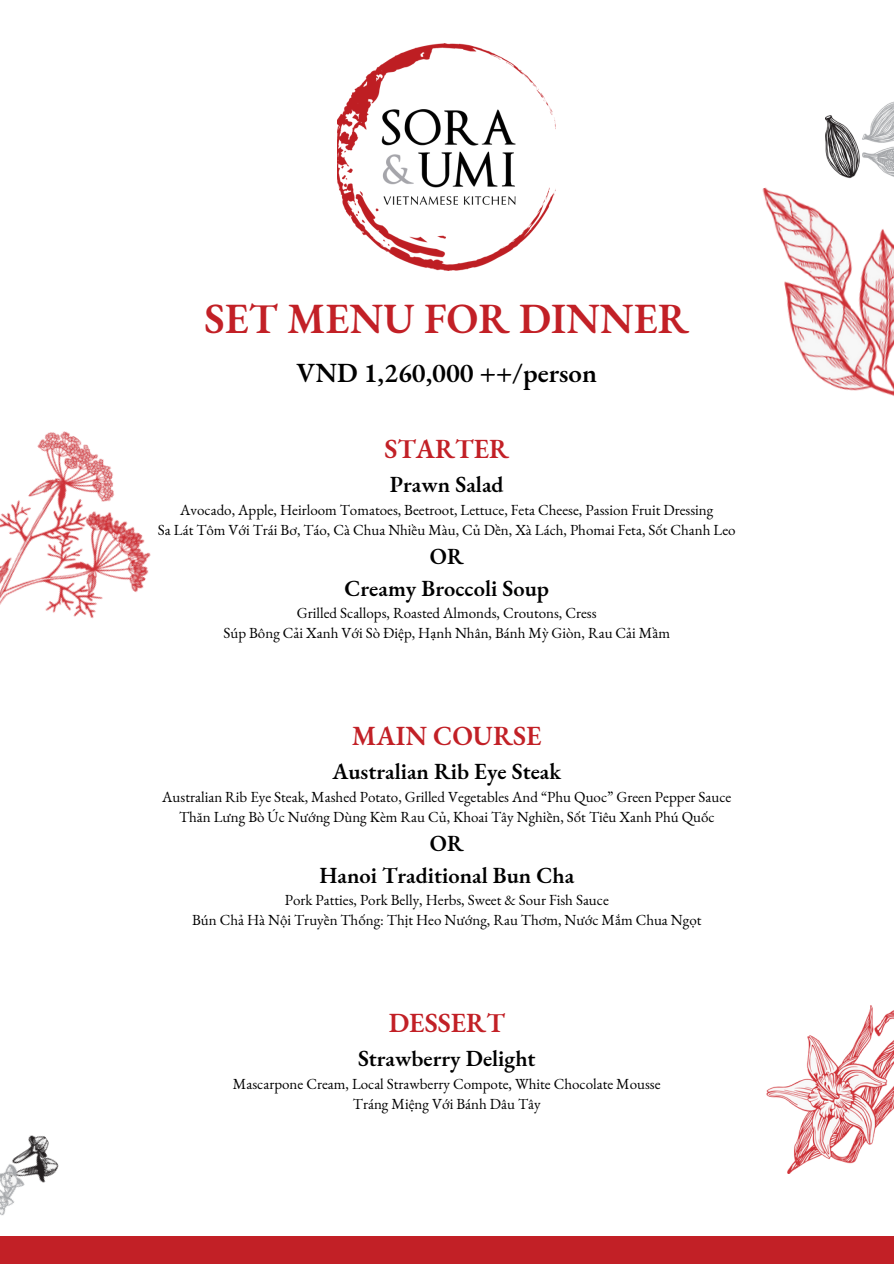
<style>
.page{position:relative;width:894px;height:1264px;background:#fff}
.page>*{position:absolute;margin:0;border:0;box-sizing:border-box;transform-origin:0 0}
.t1{font:600 42px "EB Garamond";color:#c22026}
.t2{font:600 27px "EB Garamond";color:#c22026}
.t3{font:600 27px "EB Garamond";color:#000}
.t4{font:600 22.5px "EB Garamond";color:#000}
.t5{font:15px "EB Garamond";color:#000}
</style>
<div class="page">
<div style="left:0;top:1236px;width:893px;height:27px;background:#c22026"></div>
<img style="left:825px;top:102px;width:68px;height:44px">
<img style="left:0;top:1135px;width:59px;height:81px">
<img style="left:0;top:431px;width:151px;height:188px">
<img style="left:766px;top:1005px;width:127px;height:168px">
<img style="left:762px;top:146px;width:131px;height:250px">
<img style="left:337px;top:43px;width:218px;height:227px">
<p class="t1" style="left:204px;top:291px;width:486px">SET MENU FOR DINNER</p>
<p class="t3" style="left:296px;top:354px;width:302px">VND 1,260,000 ++/person</p>
<p class="t2" style="left:384px;top:431px;width:126px">STARTER</p>
<h1 class="t4" style="left:390px;top:469px;width:115px">Prawn Salad</h1>
<h2 class="t5" style="left:180px;top:499px;width:534px">Avocado, Apple, Heirloom Tomatoes, Beetroot, Lettuce, Feta Cheese, Passion Fruit Dressing</h2>
<p class="t5" style="left:158px;top:519px;width:579px">Sa Lát Tôm Với Trái Bơ, Táo, Cà Chua Nhiều Màu, Củ Dền, Xà Lách, Phomai Feta, Sốt Chanh Leo</p>
<p class="t4" style="left:430px;top:541px;width:35px">OR</p>
<p class="t4" style="left:344px;top:573px;width:206px">Creamy Broccoli Soup</p>
<p class="t5" style="left:297px;top:603px;width:301px">Grilled Scallops, Roasted Almonds, Croutons, Cress</p>
<p class="t5" style="left:223px;top:623px;width:448px">Súp Bông Cải Xanh Với Sò Điệp, Hạnh Nhân, Bánh Mỳ Giòn, Rau Cải Mầm</p>
<p class="t2" style="left:352px;top:718px;width:191px">MAIN COURSE</p>
<p class="t4" style="left:332px;top:756px;width:230px">Australian Rib Eye Steak</p>
<p class="t5" style="left:162px;top:786px;width:570px">Australian Rib Eye Steak, Mashed Potato, Grilled Vegetables And “Phu Quoc” Green Pepper Sauce</p>
<p class="t5" style="left:179px;top:806px;width:537px">Thăn Lưng Bò Úc Nướng Dùng Kèm Rau Củ, Khoai Tây Nghiền, Sốt Tiêu Xanh Phú Quốc</p>
<p class="t4" style="left:430px;top:828px;width:35px">OR</p>
<p class="t4" style="left:319px;top:860px;width:256px">Hanoi Traditional Bun Cha</p>
<p class="t5" style="left:285px;top:890px;width:325px">Pork Patties, Pork Belly, Herbs, Sweet &amp; Sour Fish Sauce</p>
<p class="t5" style="left:192px;top:910px;width:510px">Bún Chả Hà Nội Truyền Thống: Thịt Heo Nướng, Rau Thơm, Nước Mắm Chua Ngọt</p>
<p class="t2" style="left:388px;top:1005px;width:118px">DESSERT</p>
<p class="t4" style="left:358px;top:1043px;width:179px">Strawberry Delight</p>
<p class="t5" style="left:233px;top:1073px;width:429px">Mascarpone Cream, Local Strawberry Compote, White Chocolate Mousse</p>
<p class="t5" style="left:353px;top:1093px;width:189px">Tráng Miệng Với Bánh Dâu Tây</p>
</div>
